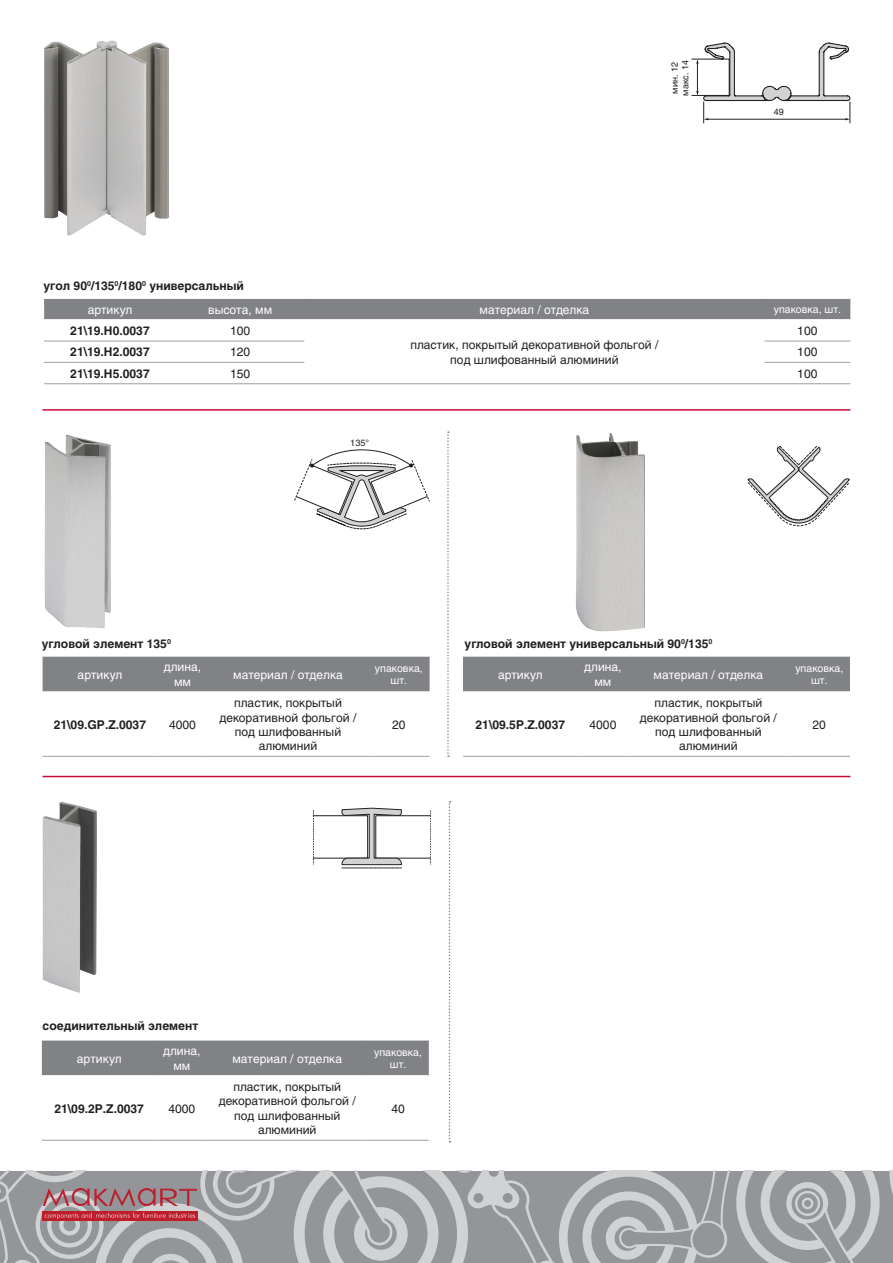
<style>
.page{position:relative;width:893px;height:1263px;background:#fff}
.page>*{position:absolute;margin:0;border:0;box-sizing:border-box;transform-origin:0 0}
.t1{font:12px/14.4px "Helios";color:#231f20;text-align:center}
.t2{font:700 12px "Helios";color:#231f20}
.t3{font:12px/14.4px "Helios";color:#fff;text-align:center}
.t4{font:10.5px/12.6px "Helios";color:#fff;text-align:center}
.t5{font:9px/10.8px "Helios";color:#231f20}
</style>
<div class="page">
<svg style="left:888px;top:1171px;width:5px;height:92px"></svg>
<svg style="left:0;top:1171px;width:881px;height:92px;background:#a6a3a6"></svg>
<hr style="left:42px;top:776px;width:808px;height:1px;background:#c40c37">
<hr style="left:42px;top:409px;width:808px;height:2px;background:#c40c37">
<svg style="left:294px;top:450px;width:135px;height:79px"></svg>
<svg style="left:447px;top:431px;width:2px;height:326px"></svg>
<svg style="left:449px;top:801px;width:1px;height:341px"></svg>
<svg style="left:748px;top:446px;width:102px;height:80px"></svg>
<svg style="left:313px;top:808px;width:118px;height:61px"></svg>
<div style="left:43px;top:657px;width:387px;height:34px;background:#808285"></div>
<hr style="left:43px;top:756px;width:114px;height:1px;background:#a8a9ad">
<hr style="left:157px;top:756px;width:51px;height:1px;background:#a8a9ad">
<hr style="left:208px;top:756px;width:160px;height:1px;background:#a8a9ad">
<hr style="left:368px;top:756px;width:62px;height:1px;background:#a8a9ad">
<div style="left:44px;top:299px;width:806px;height:20px;background:#808285"></div>
<hr style="left:44px;top:340px;width:132px;height:2px;background:#a8a9ad">
<hr style="left:764px;top:340px;width:86px;height:2px;background:#a8a9ad">
<hr style="left:44px;top:362px;width:132px;height:1px;background:#a8a9ad">
<hr style="left:764px;top:362px;width:86px;height:1px;background:#a8a9ad">
<hr style="left:44px;top:383px;width:132px;height:1px;background:#a8a9ad">
<hr style="left:304px;top:383px;width:460px;height:1px;background:#a8a9ad">
<hr style="left:764px;top:383px;width:86px;height:1px;background:#a8a9ad">
<hr style="left:176px;top:340px;width:128px;height:2px;background:#a8a9ad">
<hr style="left:176px;top:362px;width:128px;height:1px;background:#a8a9ad">
<hr style="left:176px;top:383px;width:128px;height:1px;background:#a8a9ad">
<div style="left:42px;top:1040px;width:387px;height:35px;background:#808285"></div>
<hr style="left:42px;top:1140px;width:115px;height:1px;background:#a8a9ad">
<hr style="left:157px;top:1140px;width:50px;height:1px;background:#a8a9ad">
<hr style="left:207px;top:1140px;width:160px;height:1px;background:#a8a9ad">
<hr style="left:367px;top:1140px;width:62px;height:1px;background:#a8a9ad">
<div style="left:463px;top:657px;width:387px;height:34px;background:#808285"></div>
<hr style="left:463px;top:756px;width:115px;height:1px;background:#a8a9ad">
<hr style="left:578px;top:756px;width:50px;height:1px;background:#a8a9ad">
<hr style="left:628px;top:756px;width:161px;height:1px;background:#a8a9ad">
<hr style="left:789px;top:756px;width:61px;height:1px;background:#a8a9ad">
<svg style="left:696px;top:43px;width:155px;height:80px"></svg>
<img style="left:43px;top:802px;width:53px;height:190px">
<img style="left:576px;top:433px;width:68px;height:198px">
<img style="left:44px;top:435px;width:66px;height:193px">
<img style="left:44px;top:40px;width:125px;height:195px">
<p class="t2" style="left:43px;top:279px;width:202px">угол 90<sup>0</sup>/135<sup>0</sup>/180<sup>0</sup> универсальный</p>
<p class="t5" style="left:669px;top:96px;width:37px;rotate:-90deg">мин. 12 макс. 14</p>
<p class="t5" style="left:774px;top:107px;width:12px">49</p>
<p class="t3" style="left:88px;top:302px;width:46px">артикул</p>
<p class="t3" style="left:208px;top:302px;width:65px">высота, мм</p>
<p class="t3" style="left:480px;top:302px;width:111px">материал / отделка</p>
<p class="t4" style="left:774px;top:303px;width:69px">упаковка, шт.</p>
<p class="t2" style="left:70px;top:324px;width:81px">21\19.H0.0037</p>
<p class="t1" style="left:230px;top:323px;width:22px">100</p>
<p class="t1" style="left:410px;top:338px;width:250px">пластик, покрытый декоративной фольгой / под шлифованный алюминий</p>
<p class="t1" style="left:797px;top:323px;width:22px">100</p>
<p class="t2" style="left:70px;top:345px;width:81px">21\19.H2.0037</p>
<p class="t1" style="left:230px;top:345px;width:22px">120</p>
<p class="t1" style="left:797px;top:345px;width:22px">100</p>
<p class="t2" style="left:70px;top:366px;width:81px">21\19.H5.0037</p>
<p class="t1" style="left:230px;top:366px;width:22px">150</p>
<p class="t1" style="left:797px;top:366px;width:22px">100</p>
<p class="t5" style="left:350px;top:437px;width:20px">135°</p>
<p class="t2" style="left:42px;top:637px;width:131px">угловой элемент 135<sup>0</sup></p>
<p class="t2" style="left:465px;top:637px;width:249px">угловой элемент универсальный 90<sup>0</sup>/135<sup>0</sup></p>
<p class="t3" style="left:78px;top:667px;width:46px">артикул</p>
<p class="t3" style="left:164px;top:660px;width:39px">длина, мм</p>
<p class="t3" style="left:233px;top:667px;width:111px">материал / отделка</p>
<p class="t4" style="left:375px;top:662px;width:49px">упаковка, шт.</p>
<p class="t2" style="left:54px;top:717px;width:94px">21\09.GP.Z.0037</p>
<p class="t1" style="left:169px;top:717px;width:28px">4000</p>
<p class="t1" style="left:220px;top:696px;width:138px">пластик, покрытый декоративной фольгой / под шлифованный алюминий</p>
<p class="t1" style="left:392px;top:717px;width:15px">20</p>
<p class="t3" style="left:498px;top:667px;width:46px">артикул</p>
<p class="t3" style="left:584px;top:660px;width:39px">длина, мм</p>
<p class="t3" style="left:654px;top:667px;width:111px">материал / отделка</p>
<p class="t4" style="left:795px;top:662px;width:49px">упаковка, шт.</p>
<p class="t2" style="left:476px;top:717px;width:91px">21\09.5P.Z.0037</p>
<p class="t1" style="left:589px;top:717px;width:28px">4000</p>
<p class="t1" style="left:640px;top:696px;width:138px">пластик, покрытый декоративной фольгой / под шлифованный алюминий</p>
<p class="t1" style="left:812px;top:717px;width:15px">20</p>
<p class="t2" style="left:43px;top:1019px;width:157px">соединительный элемент</p>
<p class="t3" style="left:77px;top:1051px;width:46px">артикул</p>
<p class="t3" style="left:163px;top:1044px;width:39px">длина, мм</p>
<p class="t3" style="left:232px;top:1051px;width:111px">материал / отделка</p>
<p class="t4" style="left:374px;top:1045px;width:49px">упаковка, шт.</p>
<p class="t2" style="left:54px;top:1101px;width:91px">21\09.2P.Z.0037</p>
<p class="t1" style="left:168px;top:1101px;width:28px">4000</p>
<p class="t1" style="left:219px;top:1079px;width:138px">пластик, покрытый декоративной фольгой / под шлифованный алюминий</p>
<p class="t1" style="left:391px;top:1101px;width:15px">40</p>
</div>
